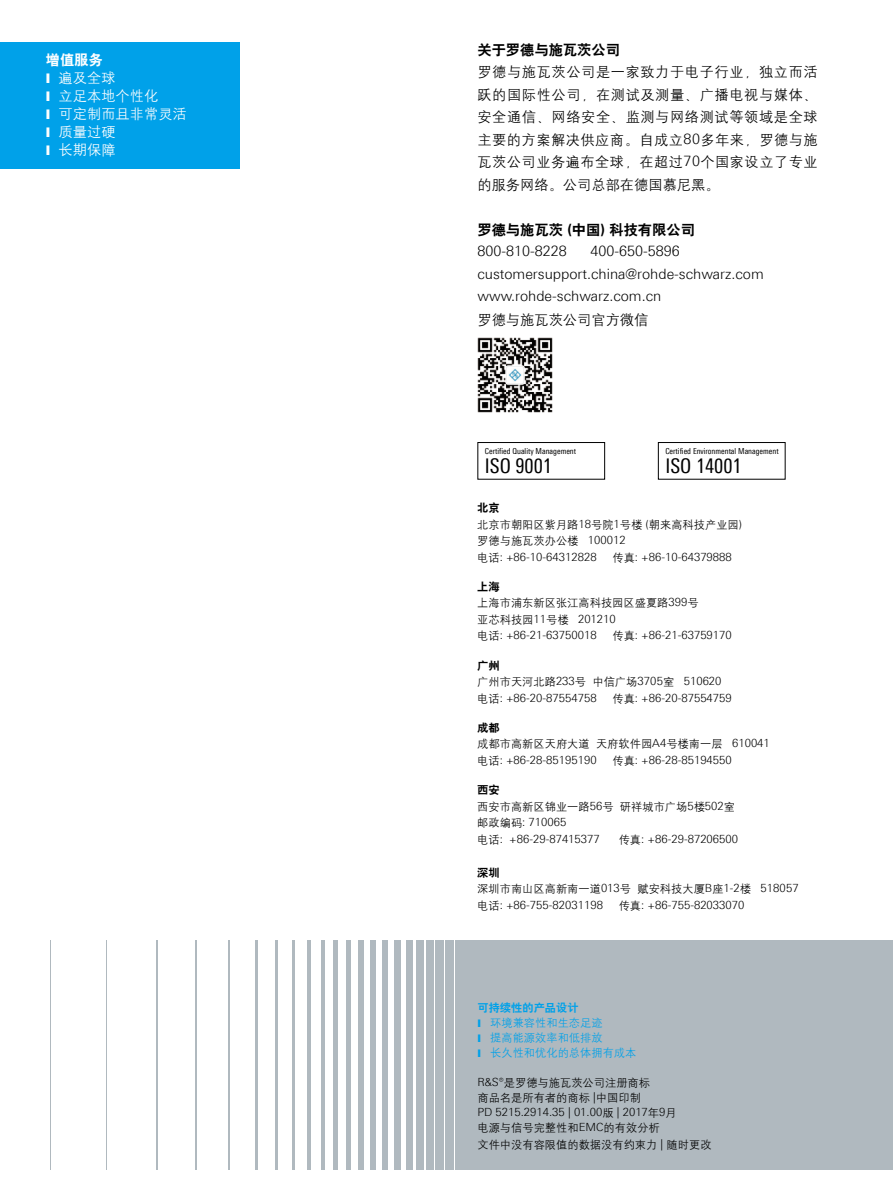
<style>
.page{position:relative;width:893px;height:1191px;background:#fff}
.page>*{position:absolute;margin:0;border:0;box-sizing:border-box;transform-origin:0 0}
.t1{font:20.25px "Linotype Univers 420 Cn";color:#000}
.正文{font:14.25px/22.5px "H Yg 2 gj";letter-spacing:.035em;color:#000;text-align:justify}
.正文-2{font:300 14.25px "Linotype Univers 330";color:#000}
.标点号{font:14.25px "H Yg 2 gj";color:#fff}
.正文-3{font:14.25px "H Yb 2 gj";color:#000}
.正文-4{font:14.25px "H Yg 2 gj";color:#000}
.正文-5{font:14.25px "H Yb 2 gj";color:#fff}
.正文-6{font:300 11.25px "Linotype Univers 330";color:#000}
.正文-7{font:11.25px "H Yg 2 gj";color:#000}
.标点号-2{font:11.25px "H Yg 2 gj";color:#00a1e9}
.t2{font:11.25px "H Yb 2 gj";color:#000}
.正文-8{font:11.25px "H Yb 2 gj";color:#00a1e9}
.t3{font:8.25px "Linotype Univers 420 Cn";color:#000}
.s1{font-family:"Linotype Univers 330";font-weight:300}
.s2{font-family:"Linotype Univers 630";font-weight:700}
.s3{font-family:"H Yg 2 gj";font-weight:400}
</style>
<div class="page">
<div style="left:455px;top:940px;width:438px;height:229px;background:#b0b9bf"></div>
<div style="left:446px;top:940px;width:8px;height:229px;background:#b0b9bf"></div>
<div style="left:436px;top:940px;width:8px;height:229px;background:#b0b9bf"></div>
<div style="left:426px;top:940px;width:8px;height:229px;background:#b0b9bf"></div>
<div style="left:416px;top:940px;width:7px;height:229px;background:#b0b9bf"></div>
<div style="left:406px;top:940px;width:6px;height:229px;background:#b0b9bf"></div>
<div style="left:394px;top:940px;width:7px;height:229px;background:#b0b9bf"></div>
<div style="left:382px;top:940px;width:6px;height:229px;background:#b0b9bf"></div>
<div style="left:370px;top:940px;width:6px;height:229px;background:#b0b9bf"></div>
<div style="left:358px;top:940px;width:5px;height:229px;background:#b0b9bf"></div>
<hr style="left:346px;top:940px;width:4px;height:229px;background:#b0b9bf">
<div style="left:333px;top:940px;width:5px;height:229px;background:#b0b9bf"></div>
<hr style="left:321px;top:940px;width:3px;height:229px;background:#b0b9bf">
<hr style="left:307px;top:940px;width:4px;height:229px;background:#b0b9bf">
<hr style="left:292px;top:940px;width:3px;height:229px;background:#b0b9bf">
<hr style="left:275px;top:940px;width:3px;height:229px;background:#b0b9bf">
<hr style="left:255px;top:940px;width:2px;height:229px;background:#b0b9bf">
<hr style="left:228px;top:940px;width:2px;height:229px;background:#b0b9bf">
<hr style="left:196px;top:940px;width:1px;height:229px;background:#b0b9bf">
<hr style="left:156px;top:940px;width:1px;height:229px;background:#b0b9bf">
<hr style="left:106px;top:940px;width:1px;height:229px;background:#b0b9bf">
<hr style="left:50px;top:940px;width:1px;height:229px;background:#b0b9bf">
<div style="left:0;top:43px;width:240px;height:126px;background:#00a1e9"></div>
<div style="left:658px;top:442px;width:127px;height:37px;border:1px solid #000"></div>
<div style="left:477px;top:442px;width:128px;height:37px;border:1px solid #000"></div>
<img style="left:477px;top:337px;width:76px;height:76px">
<p class="正文-5" style="left:46px;top:53px;width:59px">增值服务</p>
<p class="标点号" style="left:59px;top:71px;width:58px">遍及全球</p>
<p class="标点号" style="left:59px;top:89px;width:101px">立足本地个性化</p>
<p class="标点号" style="left:59px;top:107px;width:130px">可定制而且非常灵活</p>
<p class="标点号" style="left:59px;top:125px;width:58px">质量过硬</p>
<p class="标点号" style="left:59px;top:143px;width:58px">长期保障</p>
<p class="正文-3" style="left:477px;top:43px;width:144px">关于罗德与施瓦茨公司</p>
<p class="正文" style="left:477px;top:61px;width:342px">罗德与施瓦茨公司是一家致力于电子行业，独立而活跃的国际性公司，在测试及测量、广播电视与媒体、安全通信、网络安全、监测与网络测试等领域是全球主要的方案解决供应商。自成立<span class="s1">80</span>多年来，罗德与施瓦茨公司业务遍布全球，在超过<span class="s1">70</span>个国家设立了专业的服务网络。公司总部在德国慕尼黑。</p>
<p class="正文-3" style="left:477px;top:223px;width:219px">罗德与施瓦茨 <span class="s2">(</span>中国<span class="s2">)</span> 科技有限公司</p>
<p class="正文-2" style="left:477px;top:243px;width:91px">800-810-8228</p>
<p class="正文-2" style="left:591px;top:243px;width:91px">400-650-5896</p>
<p class="正文-2" style="left:477px;top:265px;width:288px">customersupport.china@rohde-schwarz.com</p>
<p class="正文-2" style="left:477px;top:288px;width:185px">www.rohde-schwarz.com.cn</p>
<p class="正文-4" style="left:477px;top:312px;width:172px">罗德与施瓦茨公司官方微信</p>
<p class="t3" style="left:485px;top:446px;width:93px">Certified Quality Management</p>
<p class="t1" style="left:485px;top:454px;width:69px">ISO 9001</p>
<p class="t3" style="left:665px;top:446px;width:115px">Certified Environmental Management</p>
<p class="t1" style="left:665px;top:454px;width:78px">ISO 14001</p>
<p class="t2" style="left:477px;top:502px;width:24px">北京</p>
<p class="正文-7" style="left:477px;top:518px;width:266px">北京市朝阳区紫月路<span class="s1">18</span>号院<span class="s1">1</span>号楼 <span class="s1">(</span>朝来高科技产业园<span class="s1">)</span></p>
<p class="正文-7" style="left:477px;top:535px;width:150px">罗德与施瓦茨办公楼 <span class="s1">100012</span></p>
<p class="正文-6" style="left:477px;top:550px;width:121px"><span class="s3">电话</span>: +86-10-64312828</p>
<p class="正文-6" style="left:612px;top:550px;width:121px"><span class="s3">传真</span>: +86-10-64379888</p>
<p class="t2" style="left:477px;top:581px;width:24px">上海</p>
<p class="正文-7" style="left:477px;top:597px;width:223px">上海市浦东新区张江高科技园区盛夏路<span class="s1">399</span>号</p>
<p class="正文-6" style="left:477px;top:612px;width:140px"><span class="s3">亚芯科技园</span>11<span class="s3">号楼</span> 201210</p>
<p class="正文-6" style="left:477px;top:628px;width:121px"><span class="s3">电话</span>: +86-21-63750018</p>
<p class="正文-6" style="left:612px;top:628px;width:121px"><span class="s3">传真</span>: +86-21-63759170</p>
<p class="t2" style="left:477px;top:660px;width:24px">广州</p>
<p class="正文-7" style="left:477px;top:676px;width:246px">广州市天河北路<span class="s1">233</span>号中信广场<span class="s1">3705</span>室 <span class="s1">510620</span></p>
<p class="正文-6" style="left:477px;top:691px;width:121px"><span class="s3">电话</span>: +86-20-87554758</p>
<p class="正文-6" style="left:612px;top:691px;width:121px"><span class="s3">传真</span>: +86-20-87554759</p>
<p class="t2" style="left:477px;top:722px;width:24px">成都</p>
<p class="正文-7" style="left:477px;top:738px;width:294px">成都市高新区天府大道天府软件园<span class="s1">A4</span>号楼南一层 <span class="s1">610041</span></p>
<p class="正文-6" style="left:477px;top:753px;width:121px"><span class="s3">电话</span>: +86-28-85195190</p>
<p class="正文-6" style="left:612px;top:753px;width:121px"><span class="s3">传真</span>: +86-28-85194550</p>
<p class="t2" style="left:477px;top:784px;width:24px">西安</p>
<p class="正文-7" style="left:477px;top:800px;width:259px">西安市高新区锦业一路<span class="s1">56</span>号研祥城市广场<span class="s1">5</span>楼<span class="s1">502</span>室</p>
<p class="正文-6" style="left:477px;top:815px;width:91px"><span class="s3">邮政编码</span>: 710065</p>
<p class="正文-6" style="left:477px;top:832px;width:124px"><span class="s3">电话</span>: +86-29-87415377</p>
<p class="正文-6" style="left:619px;top:832px;width:121px"><span class="s3">传真</span>: +86-29-87206500</p>
<p class="t2" style="left:477px;top:867px;width:24px">深圳</p>
<p class="正文-7" style="left:477px;top:883px;width:323px">深圳市南山区高新南一道<span class="s1">013</span>号赋安科技大厦<span class="s1">B</span>座<span class="s1">1-2</span>楼 <span class="s1">518057</span></p>
<p class="正文-6" style="left:477px;top:898px;width:127px"><span class="s3">电话</span>: +86-755-82031198</p>
<p class="正文-6" style="left:619px;top:898px;width:127px"><span class="s3">传真</span>: +86-755-82033070</p>
<p class="正文-8" style="left:477px;top:1002px;width:103px">可持续性的产品设计</p>
<p class="标点号-2" style="left:490px;top:1017px;width:114px">环境兼容性和生态足迹</p>
<p class="标点号-2" style="left:490px;top:1032px;width:114px">提高能源效率和低排放</p>
<p class="标点号-2" style="left:490px;top:1047px;width:148px">长久性和优化的总体拥有成本</p>
<p class="正文-7" style="left:477px;top:1077px;width:174px"><span class="s1">R&amp;S®</span>是罗德与施瓦茨公司注册商标</p>
<p class="正文-7" style="left:477px;top:1092px;width:165px">商品名是所有者的商标 <span class="s1">|</span>中国印制</p>
<p class="正文-6" style="left:477px;top:1105px;width:201px">PD 5215.2914.35 | 01.00<span class="s3">版</span> | 2017<span class="s3">年</span>9<span class="s3">月</span></p>
<p class="正文-7" style="left:477px;top:1122px;width:184px">电源与信号完整性和<span class="s1">EMC</span>的有效分析</p>
<p class="正文-7" style="left:477px;top:1138px;width:236px">文件中没有容限值的数据没有约束力 <span class="s1">|</span> 随时更改</p>
</div>
